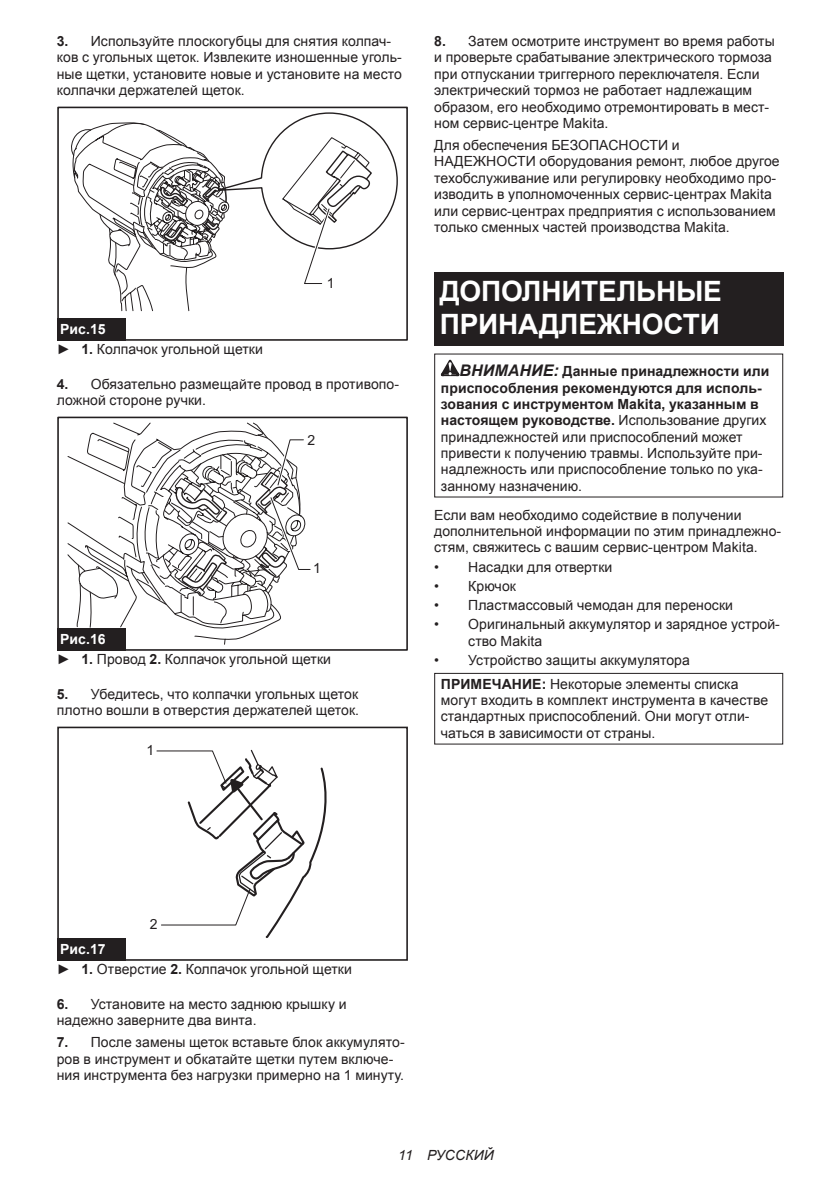
<style>
.page{position:relative;width:840px;height:1191px;background:#fff}
.page>*{position:absolute;margin:0;border:0;box-sizing:border-box;transform-origin:0 0}
.t1{font:700 28px/32.8px "Arial";letter-spacing:-.01em;color:#fff}
.t2{font:14px/16.4px "Arial";letter-spacing:.005em;color:#231f20}
.t3{font:italic 14px "Arial";letter-spacing:.005em;color:#231f20}
.s1{font-weight:700}
.s2{font-weight:700;color:#fff}
.s3{font-weight:700;font-style:italic;font-size:16px}
</style>
<div class="page">
<div style="left:57px;top:107px;width:350px;height:234px;border:2px solid #231f20"></div>
<svg style="left:70px;top:109px;width:331px;height:203px"></svg>
<div style="left:57px;top:318px;width:68px;height:23px;background:#231f20"></div>
<div style="left:57px;top:416px;width:350px;height:235px;border:2px solid #231f20"></div>
<svg style="left:67px;top:422px;width:244px;height:223px"></svg>
<div style="left:57px;top:628px;width:68px;height:23px;background:#231f20"></div>
<div style="left:57px;top:726px;width:350px;height:234px;border:2px solid #231f20"></div>
<svg style="left:156px;top:749px;width:171px;height:189px"></svg>
<div style="left:57px;top:938px;width:68px;height:22px;background:#231f20"></div>
<div style="left:434px;top:272px;width:348px;height:73px;background:#231f20"></div>
<svg style="left:440px;top:360px;width:19px;height:16px"></svg>
<div style="left:434px;top:673px;width:348px;height:71px;border:1px solid #231f20"></div>
<p class="t2" style="left:57px;top:33px;width:346px"><span class="s1">3.</span> Используйте плоскогубцы для снятия колпач&shy;ков с угольных щеток. Извлеките изношенные уголь&shy;ные щетки, установите новые и установите на место колпачки держателей щеток.</p>
<p class="t2" style="left:326px;top:275px;width:9px">1</p>
<p class="t2" style="left:57px;top:319px;width:208px;line-height:20.2px"><span class="s2">Рис.15<br></span>► <span class="s1">1.</span> Колпачок угольной щетки</p>
<p class="t2" style="left:57px;top:376px;width:344px"><span class="s1">4.</span> Обязательно размещайте провод в противопо&shy;ложной стороне ручки.</p>
<p class="t2" style="left:307px;top:432px;width:9px">2</p>
<p class="t2" style="left:313px;top:560px;width:9px">1</p>
<p class="t2" style="left:57px;top:629px;width:276px;line-height:20.2px"><span class="s2">Рис.16<br></span>► <span class="s1">1.</span> Провод <span class="s1">2.</span> Колпачок угольной щетки</p>
<p class="t2" style="left:57px;top:686px;width:304px"><span class="s1">5.</span> Убедитесь, что колпачки угольных щеток плотно вошли в отверстия держателей щеток.</p>
<p class="t2" style="left:146px;top:742px;width:9px">1</p>
<p class="t2" style="left:434px;top:33px;width:342px"><span class="s1">8.</span> Затем осмотрите инструмент во время работы и проверьте срабатывание электрического тормоза при отпускании триггерного переключателя. Если электрический тормоз не работает надлежащим образом, его необходимо отремонтировать в мест&shy;ном сервис-центре Makita.</p>
<p class="t2" style="left:434px;top:137px;width:347px">Для обеспечения БЕЗОПАСНОСТИ и НАДЕЖНОСТИ оборудования ремонт, любое другое техобслуживание или регулировку необходимо про&shy;изводить в уполномоченных сервис-центрах Makita или сервис-центрах предприятия с использованием только сменных частей производства Makita.</p>
<h1 class="t1" style="left:439px;top:276px;width:283px">ДОПОЛНИТЕЛЬНЫЕ<br>ПРИНАДЛЕЖНОСТИ</h1>
<p class="t2" style="left:440px;top:363px;width:330px;text-indent:19px"><span class="s3">ВНИМАНИЕ:</span> <span class="s1">Данные принадлежности или приспособления рекомендуются для исполь&shy;зования с инструментом Makita, указанным в настоящем руководстве.</span> Использование других принадлежностей или приспособлений может привести к получению травмы. Используйте при&shy;надлежность или приспособление только по ука&shy;занному назначению.</p>
<p class="t2" style="left:434px;top:506px;width:348px">Если вам необходимо содействие в получении дополнительной информации по этим принадлежно&shy;стям, свяжитесь с вашим сервис-центром Makita.</p>
<p class="t2" style="left:434px;top:558px;width:180px">• Насадки для отвертки</p>
<p class="t2" style="left:434px;top:578px;width:83px">• Крючок</p>
<p class="t2" style="left:434px;top:597px;width:300px">• Пластмассовый чемодан для переноски</p>
<p class="t2" style="left:468px;top:616px;width:313px;text-indent:-34px">• Оригинальный аккумулятор и зарядное устрой&shy;ство Makita</p>
<p class="t2" style="left:440px;top:648px;width:299px;line-height:23.8px;text-indent:-7px">• Устройство защиты аккумулятора<br><span class="s1">ПРИМЕЧАНИЕ:</span> Некоторые элементы списка</p>
<p class="t2" style="left:440px;top:692px;width:328px">могут входить в комплект инструмента в качестве стандартных приспособлений. Они могут отли&shy;чаться в зависимости от страны.</p>
<p class="t2" style="left:150px;top:916px;width:9px">2</p>
<p class="t2" style="left:57px;top:939px;width:296px;line-height:20.2px"><span class="s2">Рис.17<br></span>► <span class="s1">1.</span> Отверстие <span class="s1">2.</span> Колпачок угольной щетки</p>
<p class="t2" style="left:57px;top:996px;width:291px"><span class="s1">6.</span> Установите на место заднюю крышку и надежно заверните два винта.</p>
<p class="t2" style="left:57px;top:1034px;width:349px"><span class="s1">7.</span> После замены щеток вставьте блок аккумулято&shy;ров в инструмент и обкатайте щетки путем включе&shy;ния инструмента без нагрузки примерно на 1 минуту.</p>
<p class="t3" style="left:398px;top:1146px;width:97px">11 РУССКИЙ</p>
</div>
